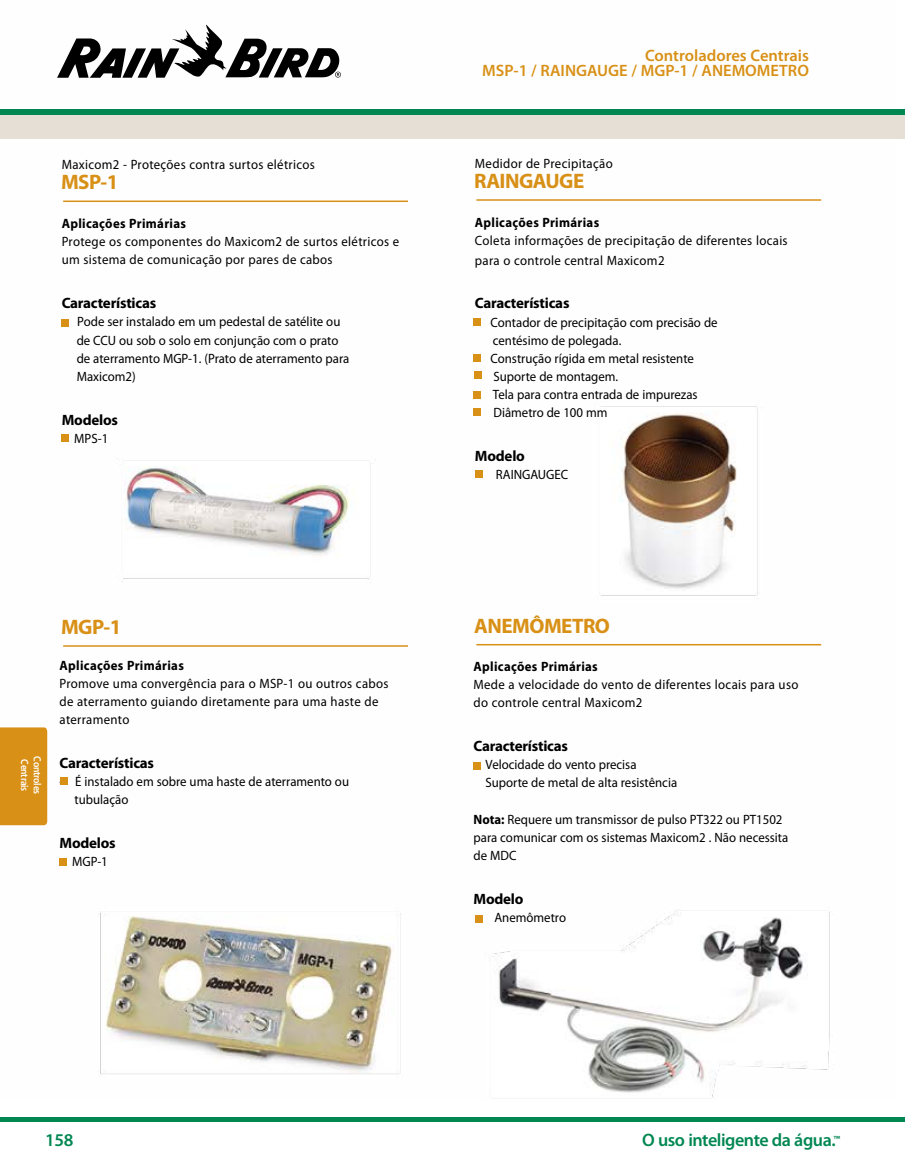
<style>
.page{position:relative;width:905px;height:1175px;background:#fff}
.page>*{position:absolute;margin:0;border:0;box-sizing:border-box;transform-origin:0 0}
.t1{font:700 21px "Myriad Pro";letter-spacing:-.025em;color:#d89016}
.t2{font:600 18px "Myriad Pro";letter-spacing:-.025em;color:#008752}
.t3{font:600 16.5px/15px "Myriad Pro";color:#d89016;text-align:right}
.t4{font:700 15px "Myriad Pro";letter-spacing:-.015em;color:#000}
.t5{font:13.5px/18.1px "Myriad Pro";color:#000;scale:.95 1}
.t6{font:13.5px/18.1px "Myriad Pro";letter-spacing:.025em;color:#000;scale:.95 1}
.t7{font:700 13.5px "Myriad Pro";letter-spacing:.025em;color:#000;scale:.95 1}
.t8{font:600 10.5px "Myriad Pro";letter-spacing:-.02em;color:#fff;scale:.9 1}
.s1{font-weight:700}
</style>
<div class="page">
<img style="left:0;top:24px;width:896px;height:1074px">
<hr style="left:63px;top:200px;width:345px;height:2px;background:#d89016">
<hr style="left:63px;top:645px;width:345px;height:1px;background:#d89016">
<hr style="left:476px;top:199px;width:345px;height:2px;background:#d89016">
<hr style="left:476px;top:644px;width:345px;height:1px;background:#d89016">
<div style="left:1px;top:1117px;width:903px;height:5px;background:#008752"></div>
<div style="left:61px;top:319px;width:8px;height:8px;background:#d89016"></div>
<div style="left:473px;top:317px;width:8px;height:8px;background:#d89016"></div>
<div style="left:473px;top:762px;width:8px;height:8px;background:#d89016"></div>
<div style="left:60px;top:777px;width:8px;height:7px;background:#d89016"></div>
<div style="left:59px;top:858px;width:8px;height:8px;background:#d89016"></div>
<div style="left:473px;top:354px;width:8px;height:8px;background:#d89016"></div>
<div style="left:473px;top:391px;width:8px;height:8px;background:#d89016"></div>
<div style="left:473px;top:371px;width:8px;height:8px;background:#d89016"></div>
<div style="left:473px;top:408px;width:8px;height:8px;background:#d89016"></div>
<div style="left:61px;top:434px;width:8px;height:8px;background:#d89016"></div>
<div style="left:475px;top:470px;width:7px;height:8px;background:#d89016"></div>
<div style="left:475px;top:915px;width:7px;height:7px;background:#d89016"></div>
<div style="left:0;top:727px;width:47px;height:98px;background:#d89016"></div>
<div style="left:0;top:111px;width:904px;height:27px;background:#e6dfd5"></div>
<div style="left:0;top:109px;width:904px;height:6px;background:#008752"></div>
<hr style="left:0;top:1117px;width:904px;height:4px;background:#008752">
<svg style="left:57px;top:25px;width:284px;height:53px"></svg>
<p class="t3" style="left:482px;top:47px;width:328px">Controladores Centrais<br>MSP-1 / RAINGAUGE / MGP-1 / ANEMOMETRO</p>
<p class="t6" style="left:62px;top:155px;width:268px">Maxicom2 - Proteções contra surtos elétricos</p>
<p class="t6" style="left:475px;top:154px;width:146px">Medidor de Precipitação</p>
<h1 class="t1" style="left:61px;top:168px;width:59px">MSP-1</h1>
<p class="t7" style="left:62px;top:215px;width:132px">Aplicações Primárias</p>
<p class="t6" style="left:62px;top:232px;width:357px">Protege os componentes do Maxicom2 de surtos elétricos e um sistema de comunicação por pares de cabos</p>
<p class="t4" style="left:62px;top:293px;width:96px">Características</p>
<p class="t5" style="left:77px;top:312px;width:288px;text-indent:-15px">• Pode ser instalado em um pedestal de satélite ou de CCU ou sob o solo em conjunção com o prato de aterramento MGP-1. (Prato de aterramento para Maxicom2)</p>
<p class="t4" style="left:62px;top:410px;width:58px">Modelos</p>
<p class="t5" style="left:62px;top:429px;width:51px">• MPS-1</p>
<p class="t8" style="left:31px;top:759px;width:37px;rotate:90deg">Centrais</p>
<p class="t8" style="left:44px;top:756px;width:43px;rotate:90deg">Controles</p>
<h1 class="t1" style="left:61px;top:613px;width:62px">MGP-1</h1>
<p class="t7" style="left:60px;top:656px;width:132px">Aplicações Primárias</p>
<p class="t6" style="left:60px;top:673px;width:348px">Promove uma convergência para o MSP-1 ou outros cabos de aterramento guiando diretamente para uma haste de aterramento</p>
<p class="t4" style="left:60px;top:752px;width:96px">Características</p>
<p class="t5" style="left:74px;top:772px;width:290px;text-indent:-15px">• É instalado em sobre uma haste de aterramento ou tubulação</p>
<p class="t4" style="left:60px;top:832px;width:58px">Modelos</p>
<p class="t5" style="left:60px;top:852px;width:52px">• MGP-1</p>
<h1 class="t1" style="left:474px;top:167px;width:111px">RAINGAUGE</h1>
<p class="t7" style="left:475px;top:213px;width:132px">Aplicações Primárias</p>
<p class="t6" style="left:475px;top:230px;width:331px;line-height:19.6px">Coleta informações de precipitação de diferentes locais para o controle central Maxicom2</p>
<p class="t4" style="left:475px;top:293px;width:96px">Características</p>
<p class="t5" style="left:493px;top:313px;width:238px;text-indent:-18px">• Contador de precipitação com precisão de centésimo de polegada.</p>
<p class="t5" style="left:475px;top:349px;width:232px">• Construção rígida em metal resistente</p>
<p class="t5" style="left:475px;top:367px;width:152px">• Suporte de montagem.</p>
<p class="t5" style="left:475px;top:385px;width:236px">• Tela para contra entrada de impurezas</p>
<p class="t5" style="left:475px;top:403px;width:141px">• Diâmetro de 100 mm</p>
<p class="t4" style="left:475px;top:446px;width:51px">Modelo</p>
<p class="t5" style="left:496px;top:465px;width:78px">RAINGAUGEC</p>
<h1 class="t1" style="left:474px;top:612px;width:137px">ANEMÔMETRO</h1>
<p class="t7" style="left:473px;top:657px;width:132px">Aplicações Primárias</p>
<p class="t6" style="left:473px;top:675px;width:343px">Mede a velocidade do vento de diferentes locais para uso do controle central Maxicom2</p>
<p class="t4" style="left:473px;top:736px;width:96px">Características</p>
<p class="t5" style="left:485px;top:755px;width:203px;text-indent:-12px">• Velocidade do vento precisa<br>Suporte de metal de alta resistência</p>
<p class="t5" style="left:473px;top:809px;width:333px"><span class="s1">Nota:</span> Requere um transmissor de pulso PT322 ou PT1502 para comunicar com os sistemas Maxicom2 . Não necessita de MDC</p>
<p class="t4" style="left:473px;top:888px;width:51px">Modelo</p>
<p class="t5" style="left:494px;top:908px;width:77px">Anemômetro</p>
<h2 class="t2" style="left:45px;top:1128px;width:30px">158</h2>
<h2 class="t2" style="left:642px;top:1128px;width:199px">O uso inteligente da água.<sup>™</sup></h2>
</div>
